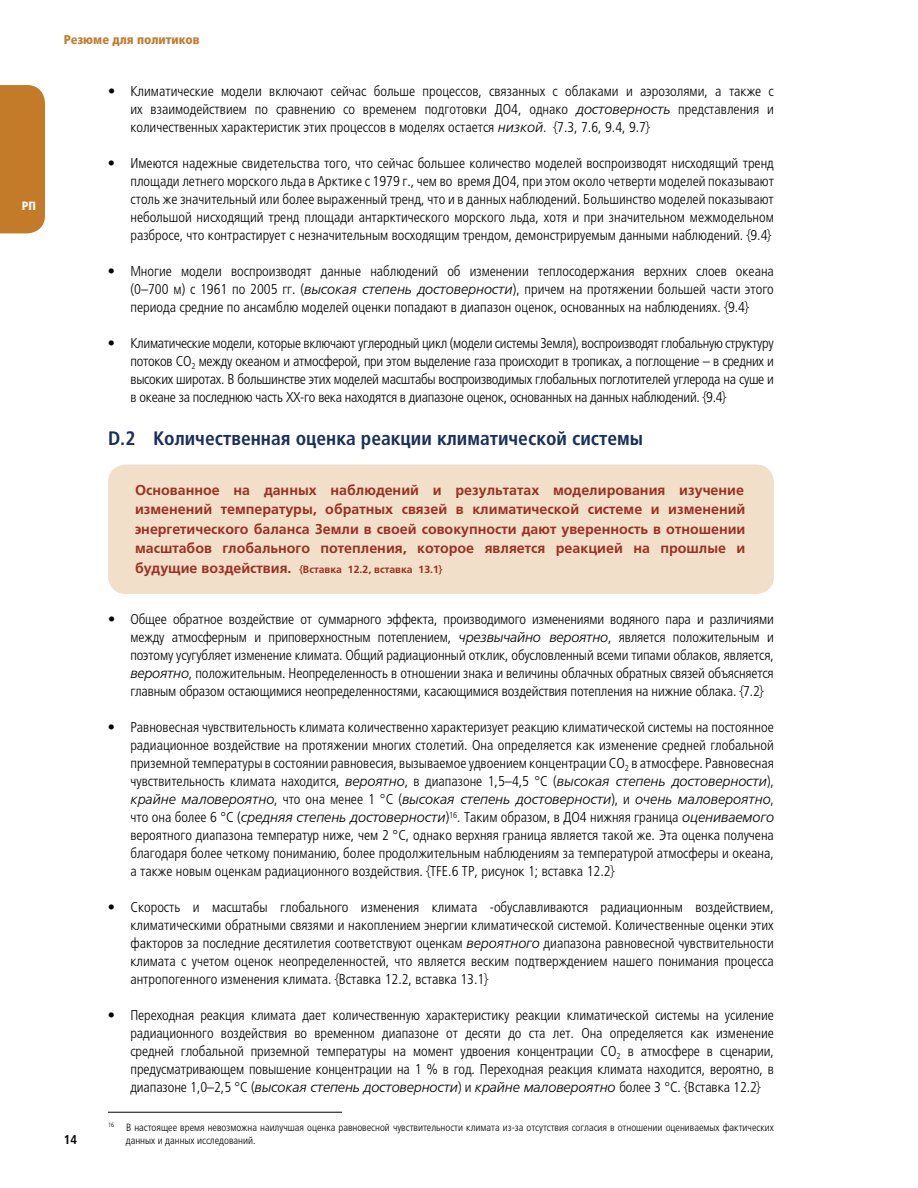
<style>
.page{position:relative;width:918px;height:1188px;background:#fff}
.page>*{position:absolute;margin:0;border:0;box-sizing:border-box;transform-origin:0 0}
.t1{font:700 condensed 19.5px "Frutiger LTCYR";color:#18305c}
.t2{font:300 condensed 14.25px/18px "Frutiger LTCYR";color:#000;text-align:justify}
.t3{font:700 14.25px/19.5px "Frutiger LTCYR";color:#9c3022;text-align:justify}
.t4{font:900 condensed 12.75px "Frutiger LTCYR";color:#c37b2a}
.t5{font:700 condensed 12.75px "Frutiger LTCYR";color:#000}
.t6{font:900 condensed 12px "Frutiger LTCYR";color:#fff}
.t7{font:300 condensed 10.5px/13.5px "Frutiger LTCYR";color:#000}
.t8{font:700 10.5px "Frutiger LTCYR";color:#9c3022}
.s1{font-style:italic;font-stretch:normal}
.s2{font-size:14.25px}
</style>
<div class="page">
<div style="left:0;top:85px;width:45px;height:148px;background:#c37b2a"></div>
<hr style="left:108px;top:1112px;width:234px;height:1px;background:#000">
<div style="left:108px;top:465px;width:666px;height:129px;background:#f2dfc9;border-radius:18px"></div>
<p class="t6" style="left:22px;top:199px;width:16px">РП</p>
<p class="t4" style="left:64px;top:32px;width:137px">Резюме для политиков</p>
<p class="t2" style="left:130px;top:82px;width:645px;text-indent:-22px">• Климатические модели включают сейчас больше процессов, связанных с облаками и аэрозолями, а также с их взаимодействием по сравнению со временем подготовки ДО4, однако <span class="s1">достоверность</span> представления и количественных характеристик этих процессов в моделях остается <span class="s1">низкой</span>. {7.3, 7.6, 9.4, 9.7}</p>
<p class="t2" style="left:130px;top:154px;width:645px;text-indent:-23px">• Имеются надежные свидетельства того, что сейчас большее количество моделей воспроизводят нисходящий тренд площади летнего морского льда в Арктике с 1979 г., чем во время ДО4, при этом около четверти моделей показывают столь же значительный или более выраженный тренд, что и в данных наблюдений. Большинство моделей показывают небольшой нисходящий тренд площади антарктического морского льда, хотя и при значительном межмодельном разбросе, что контрастирует с незначительным восходящим трендом, демонстрируемым данными наблюдений. {9.4}</p>
<p class="t2" style="left:130px;top:262px;width:645px;text-indent:-23px">• Многие модели воспроизводят данные наблюдений об изменении теплосодержания верхних слоев океана (0–700 м) с 1961 по 2005 гг. (<span class="s1">высокая степень достоверности</span>), причем на протяжении большей части этого периода средние по ансамблю моделей оценки попадают в диапазон оценок, основанных на наблюдениях. {9.4}</p>
<p class="t2" style="left:130px;top:334px;width:645px;text-indent:-22px">• Климатические модели, которые включают углеродный цикл (модели системы Земля), воспроизводят глобальную структуру потоков СО<sub>2</sub> между океаном и атмосферой, при этом выделение газа происходит в тропиках, а поглощение – в средних и высоких широтах. В большинстве этих моделей масштабы воспроизводимых глобальных поглотителей углерода на суше и в океане за последнюю часть ХХ-го века находятся в диапазоне оценок, основанных на данных наблюдений. {9.4}</p>
<h1 class="t1" style="left:108px;top:428px;width:537px">D.2 Количественная оценка реакции климатической системы</h1>
<p class="t5" style="left:64px;top:1133px;width:15px">14</p>
<p class="t3" style="left:135px;top:480px;width:612px">Основанное на данных наблюдений и результатах моделирования изучение изменений температуры, обратных связей в климатической системе и изменений энергетического баланса Земли в своей совокупности дают уверенность в отношении масштабов глобального потепления, которое является реакцией на прошлые и</p>
<p class="t8" style="left:135px;top:563px;width:309px"><span class="s2">будущие воздействия.</span> {Вставка 12.2, вставка 13.1}</p>
<p class="t2" style="left:130px;top:611px;width:645px;text-indent:-22px">• Общее обратное воздействие от суммарного эффекта, производимого изменениями водяного пара и различиями между атмосферным и приповерхностным потеплением, <span class="s1">чрезвычайно вероятно</span>, является положительным и поэтому усугубляет изменение климата. Общий радиационный отклик, обусловленный всеми типами облаков, является, <span class="s1">вероятно</span>, положительным. Неопределенность в отношении знака и величины облачных обратных связей объясняется главным образом остающимися неопределенностями, касающимися воздействия потепления на нижние облака. {7.2}</p>
<p class="t2" style="left:130px;top:719px;width:645px;text-indent:-23px">• Равновесная чувствительность климата количественно характеризует реакцию климатической системы на постоянное радиационное воздействие на протяжении многих столетий. Она определяется как изменение средней глобальной приземной температуры в состоянии равновесия, вызываемое удвоением концентрации СО<sub>2</sub> в атмосфере. Равновесная чувствительность климата находится, <span class="s1">вероятно</span>, в диапазоне 1,5–4,5 °С (<span class="s1">высокая степень достоверности</span>), <span class="s1">крайне маловероятно</span>, что она менее 1 °С (<span class="s1">высокая степень достоверности</span>), и <span class="s1">очень маловероятно</span>, что она более 6 °С (<span class="s1">средняя степень достоверности</span>)<sup>16</sup>. Таким образом, в ДО4 нижняя граница <span class="s1">оцениваемого </span>вероятного диапазона температур ниже, чем 2 °С, однако верхняя граница является такой же. Эта оценка получена благодаря более четкому пониманию, более продолжительным наблюдениям за температурой атмосферы и океана, а также новым оценкам радиационного воздействия. {TFE.6 ТР, рисунок 1; вставка 12.2}</p>
<p class="t2" style="left:130px;top:899px;width:645px;text-indent:-22px">• Скорость и масштабы глобального изменения климата -обуславливаются радиационным воздействием, климатическими обратными связями и накоплением энергии климатической системой. Количественные оценки этих факторов за последние десятилетия соответствуют оценкам <span class="s1">вероятного</span> диапазона равновесной чувствительности климата с учетом оценок неопределенностей, что является веским подтверждением нашего понимания процесса антропогенного изменения климата. {Вставка 12.2, вставка 13.1}</p>
<p class="t2" style="left:130px;top:1007px;width:645px;text-indent:-22px">• Переходная реакция климата дает количественную характеристику реакции климатической системы на усиление радиационного воздействия во временном диапазоне от десяти до ста лет. Она определяется как изменение средней глобальной приземной температуры на момент удвоения концентрации СО<sub>2</sub> в атмосфере в сценарии, предусматривающем повышение концентрации на 1 % в год. Переходная реакция климата находится, вероятно, в диапазоне 1,0–2,5 °С (<span class="s1">высокая степень достоверности</span>) и <span class="s1">крайне маловероятно</span> более 3 °С. {Вставка 12.2}</p>
<p class="t7" style="left:126px;top:1121px;width:649px;text-indent:-18px"><sup>16</sup> В настоящее время невозможна наилучшая оценка равновесной чувствительности климата из-за отсутствия согласия в отношении оцениваемых фактических данных и данных исследований.</p>
</div>
